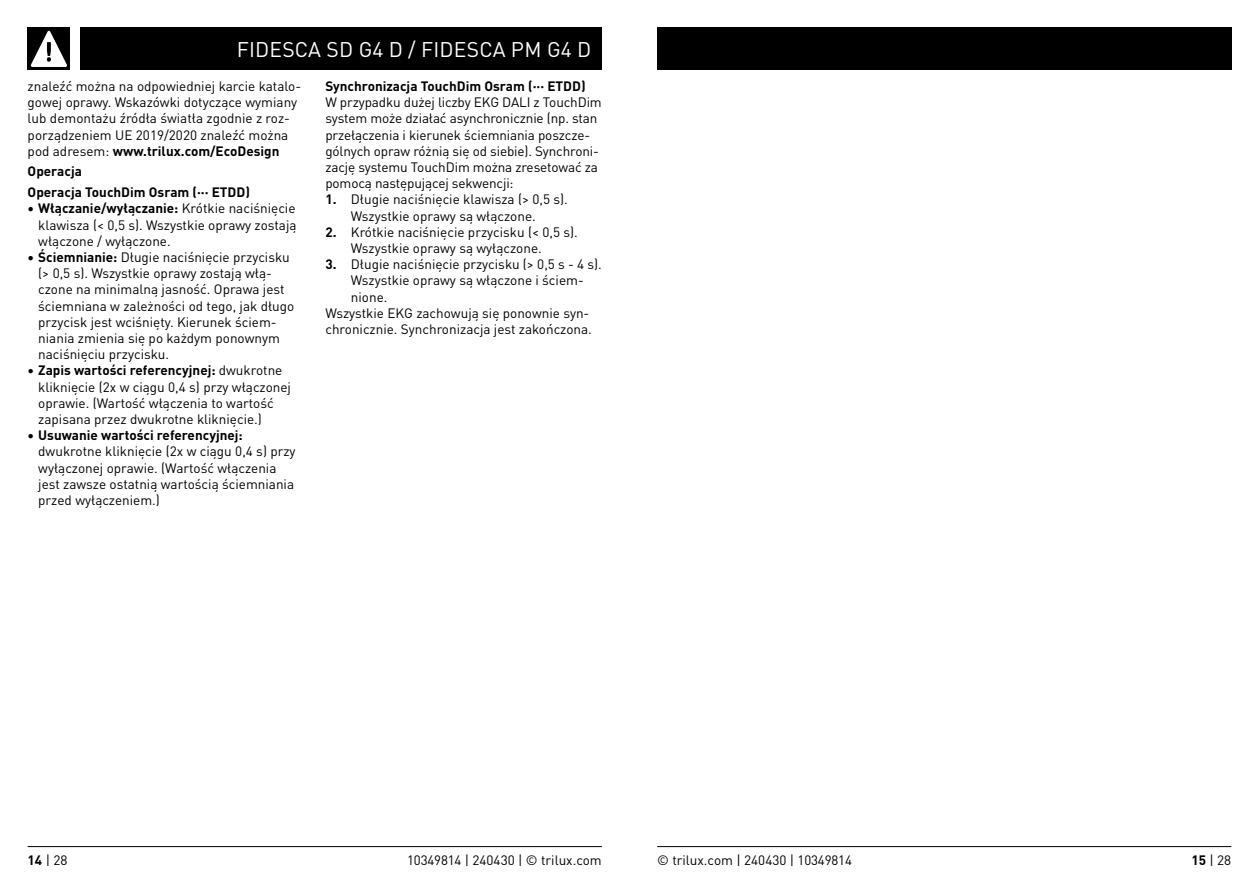
<style>
.page{position:relative;width:1259px;height:893px;background:#fff}
.page>*{position:absolute;margin:0;border:0;box-sizing:border-box;transform-origin:0 0}
.t1{font:21px "DIN Pro";letter-spacing:.01em;color:#fff}
.t2{font:13.5px/16.2px "DIN Pro";color:#000}
.t3{font:700 13.5px/20.7px "DIN Pro";color:#000}
.s1{font-weight:700}
</style>
<div class="page">
<div style="left:81px;top:28px;width:521px;height:42px;background:#000"></div>
<hr style="left:657px;top:846px;width:574px;height:1px;background:#000">
<div style="left:657px;top:28px;width:574px;height:42px;background:#000"></div>
<hr style="left:28px;top:846px;width:574px;height:1px;background:#000">
<div style="left:28px;top:28px;width:42px;height:42px;background:#000"></div>
<svg style="left:31px;top:31px;width:36px;height:36px"></svg>
<h1 class="t1" style="left:237px;top:33px;width:356px">FIDESCA SD G4 D / FIDESCA PM G4 D</h1>
<p class="t2" style="left:28px;top:77px;width:275px">znaleźć można na odpowiedniej karcie katalo&shy;gowej oprawy. Wskazówki dotyczące wymiany lub demontażu źródła światła zgodnie z roz&shy;porządzeniem UE 2019/2020 znaleźć można pod adresem: <span class="s1">www.trilux.com/EcoDesign</span></p>
<p class="t3" style="left:28px;top:160px;width:224px">Operacja<br>Operacja TouchDim Osram (··· ETDD)</p>
<p class="t2" style="left:38px;top:200px;width:260px;text-align:justify;text-indent:-11px"><span class="s1">• Włączanie/wyłączanie:</span> Krótkie naciśnięcie klawisza (&lt; 0,5 s). Wszystkie oprawy zostają włączone / wyłączone.</p>
<p class="t2" style="left:38px;top:248px;width:257px;text-indent:-11px"><span class="s1">• Ściemnianie:</span> Długie naciśnięcie przycisku (&gt; 0,5 s). Wszystkie oprawy zostają włą&shy;czone na minimalną jasność. Oprawa jest ściemniana w zależności od tego, jak długo przycisk jest wciśnięty. Kierunek ściem&shy;niania zmienia się po każdym ponownym naciśnięciu przycisku.</p>
<p class="t2" style="left:38px;top:362px;width:254px;text-indent:-11px"><span class="s1">• Zapis wartości referencyjnej:</span> dwukrotne kliknięcie (2x w ciągu 0,4 s) przy włączonej oprawie. (Wartość włączenia to wartość zapisana przez dwukrotne kliknięcie.)</p>
<p class="t3" style="left:28px;top:424px;width:217px">• Usuwanie wartości referencyjnej:</p>
<p class="t2" style="left:38px;top:443px;width:259px">dwukrotne kliknięcie (2x w ciągu 0,4 s) przy wyłączonej oprawie. (Wartość włączenia jest zawsze ostatnią wartością ściemniania przed wyłączeniem.)</p>
<p class="t3" style="left:325px;top:75px;width:262px">Synchronizacja TouchDim Osram (··· ETDD)</p>
<p class="t2" style="left:325px;top:93px;width:278px">W przypadku dużej liczby EKG DALI z TouchDim system może działać asynchronicznie (np. stan przełączenia i kierunek ściemniania poszcze&shy;gólnych opraw różnią się od siebie). Synchroni&shy;zację systemu TouchDim można zresetować za pomocą następującej sekwencji:</p>
<p class="t2" style="left:325px;top:190px;width:244px;text-align:center"><span class="s1">1.</span> Długie naciśnięcie klawisza (&gt; 0,5 s).<br>Wszystkie oprawy są włączone.</p>
<p class="t2" style="left:351px;top:223px;width:228px;text-indent:-26px"><span class="s1">2.</span> Krótkie naciśnięcie przycisku (&lt; 0,5 s).<br>Wszystkie oprawy są wyłączone.</p>
<p class="t2" style="left:325px;top:255px;width:278px"><span class="s1">3.</span> Długie naciśnięcie przycisku (&gt; 0,5 s - 4 s).</p>
<p class="t2" style="left:351px;top:271px;width:234px">Wszystkie oprawy są włączone i ściem-</p>
<p class="t2" style="left:351px;top:288px;width:38px">nione.</p>
<p class="t2" style="left:325px;top:304px;width:265px">Wszystkie EKG zachowują się ponownie syn-</p>
<p class="t2" style="left:325px;top:320px;width:268px">chronicznie. Synchronizacja jest zakończona.</p>
<p class="t2" style="left:28px;top:851px;width:41px"><span class="s1">14</span> | 28</p>
<p class="t2" style="left:407px;top:851px;width:196px">10349814 | 240430 | © trilux.com</p>
<p class="t2" style="left:657px;top:851px;width:196px">© trilux.com | 240430 | 10349814</p>
<p class="t2" style="left:1191px;top:851px;width:41px"><span class="s1">15</span> | 28</p>
</div>
